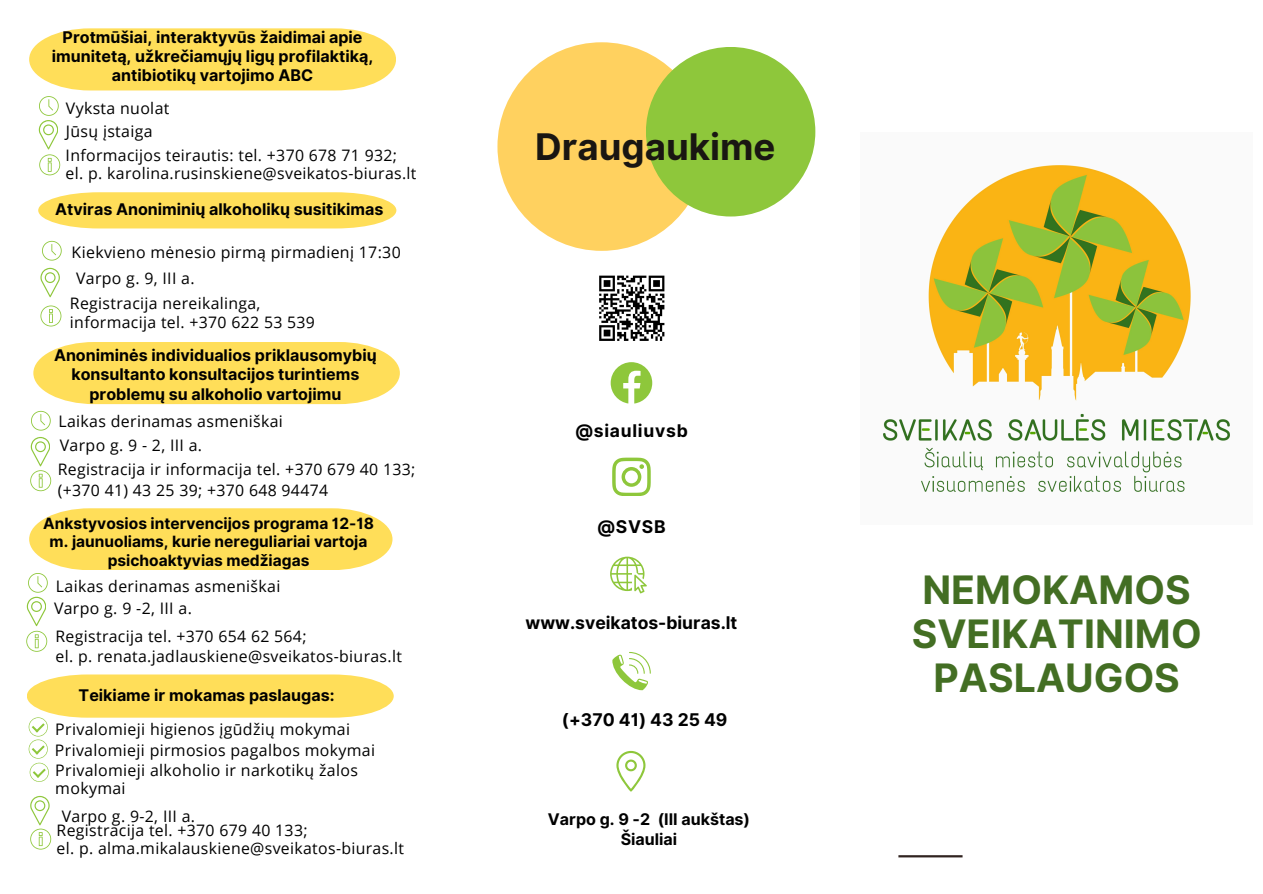
<style>
.page{position:relative;width:1263px;height:894px;background:#fff}
.page>*{position:absolute;margin:0;border:0;box-sizing:border-box;transform-origin:0 0}
.t1{font:700 39.15px/43.8px "Inter";color:#436e23;text-align:center}
.t2{font:700 36.6px "Inter";color:#191612}
.t3{font:700 17.55px "Inter";color:#000}
.t4{font:700 17.55px "Inter";letter-spacing:.045em;color:#000}
.t5{font:700 16.05px/19.2px "Inter";color:#000;text-align:center}
.t6{font:15.9px/20.2px "Open Sans";letter-spacing:.02em;color:#000}
.t7{font:700 15.45px/18.5px "Inter";color:#000;text-align:center}
</style>
<div class="page">
<hr style="left:898px;top:854px;width:64px;height:3px;background:#302320">
<div style="left:497px;top:42px;width:209px;height:209px;background:#ffd15f;border-radius:50%"></div>
<div style="left:646px;top:47px;width:169px;height:169px;background:#8ec73b;border-radius:50%"></div>
<svg style="left:616px;top:750px;width:29px;height:41px"></svg>
<svg style="left:611px;top:362px;width:41px;height:41px"></svg>
<img style="left:883px;top:165px;width:347px;height:327px">
<svg style="left:612px;top:457px;width:38px;height:38px"></svg>
<svg style="left:612px;top:652px;width:38px;height:38px"></svg>
<svg style="left:610px;top:556px;width:37px;height:37px"></svg>
<svg style="left:599px;top:275px;width:66px;height:66px"></svg>
<svg style="left:29px;top:28px;width:367px;height:62px;background:#ffe065"></svg>
<svg style="left:39px;top:96px;width:21px;height:79px"></svg>
<svg style="left:33px;top:342px;width:367px;height:62px;background:#ffe065"></svg>
<svg style="left:31px;top:411px;width:19px;height:19px"></svg>
<svg style="left:30px;top:437px;width:21px;height:54px"></svg>
<svg style="left:26px;top:508px;width:366px;height:143px"></svg>
<svg style="left:38px;top:192px;width:358px;height:36px;background:#ffe065"></svg>
<svg style="left:42px;top:241px;width:19px;height:19px"></svg>
<svg style="left:40px;top:268px;width:20px;height:29px"></svg>
<svg style="left:40px;top:305px;width:21px;height:21px"></svg>
<svg style="left:27px;top:674px;width:367px;height:107px"></svg>
<svg style="left:30px;top:795px;width:21px;height:54px"></svg>
<p class="t5" style="left:52px;top:28px;width:323px">Protmūšiai, interaktyvūs žaidimai apie imunitetą, užkrečiamųjų ligų profilaktiką, antibiotikų vartojimo ABC</p>
<p class="t6" style="left:66px;top:97px;width:105px">Vyksta nuolat</p>
<h5 class="t6" style="left:66px;top:121px;width:88px">Jūsų įstaiga</h5>
<p class="t6" style="left:66px;top:146px;width:352px;line-height:18.3px">Informacijos teirautis: tel. +370 678 71 932; el. p. karolina.rusinskiene@sveikatos-biuras.lt</p>
<h5 class="t5" style="left:55px;top:200px;width:330px">Atviras Anoniminių alkoholikų susitikimas</h5>
<h5 class="t6" style="left:72px;top:242px;width:331px">Kiekvieno mėnesio pirmą pirmadienį 17:30</h5>
<p class="t6" style="left:76px;top:268px;width:120px">Varpo g. 9, III a.</p>
<p class="t6" style="left:70px;top:293px;width:247px;line-height:19.2px">Registracija nereikalinga, informacija tel. +370 622 53 539</p>
<h5 class="t5" style="left:54px;top:346px;width:324px">Anoniminės individualios priklausomybių konsultanto konsultacijos turintiems problemų su alkoholio vartojimu</h5>
<h4 class="t6" style="left:59px;top:410px;width:226px">Laikas derinamas asmeniškai</h4>
<p class="t6" style="left:60px;top:435px;width:144px">Varpo g. 9 - 2, III a.</p>
<h5 class="t6" style="left:58px;top:459px;width:359px">Registracija ir informacija tel. +370 679 40 133; (+370 41) 43 25 39; +370 648 94474</h5>
<p class="t7" style="left:43px;top:513px;width:332px">Ankstyvosios intervencijos programa 12-18 m. jaunuoliams, kurie nereguliariai vartoja psichoaktyvias medžiagas</p>
<p class="t6" style="left:56px;top:576px;width:226px">Laikas derinamas asmeniškai</p>
<p class="t6" style="left:54px;top:597px;width:139px">Varpo g. 9 -2, III a.</p>
<h5 class="t6" style="left:56px;top:625px;width:348px">Registracija tel. +370 654 62 564;<br>el. p. renata.jadlauskiene@sveikatos-biuras.lt</h5>
<h5 class="t5" style="left:79px;top:684px;width:257px">Teikiame ir mokamas paslaugas:</h5>
<h5 class="t6" style="left:55px;top:719px;width:296px">Privalomieji higienos įgūdžių mokymai</h5>
<p class="t6" style="left:55px;top:739px;width:322px">Privalomieji pirmosios pagalbos mokymai</p>
<h5 class="t6" style="left:55px;top:760px;width:304px;line-height:18px">Privalomieji alkoholio ir narkotikų žalos mokymai</h5>
<h4 class="t6" style="left:62px;top:805px;width:135px">Varpo g. 9-2, III a.</h4>
<p class="t6" style="left:57px;top:820px;width:349px;line-height:18px">Registracija tel. +370 679 40 133;<br>el. p. alma.mikalauskiene@sveikatos-biuras.lt</p>
<h5 class="t2" style="left:535px;top:125px;width:242px">Draugaukime</h5>
<h5 class="t4" style="left:575px;top:420px;width:114px">@siauliuvsb</h5>
<h4 class="t3" style="left:597px;top:515px;width:70px">@SVSB</h4>
<h5 class="t3" style="left:525px;top:612px;width:213px">www.sveikatos-biuras.lt</h5>
<p class="t3" style="left:562px;top:708px;width:167px">(+370 41) 43 25 49</p>
<p class="t5" style="left:548px;top:808px;width:204px;line-height:20.2px">Varpo g. 9 -2 (III aukštas)<br>Šiauliai</p>
<p class="t1" style="left:912px;top:568px;width:291px">NEMOKAMOS<br>SVEIKATINIMO<br>PASLAUGOS</p>
</div>
